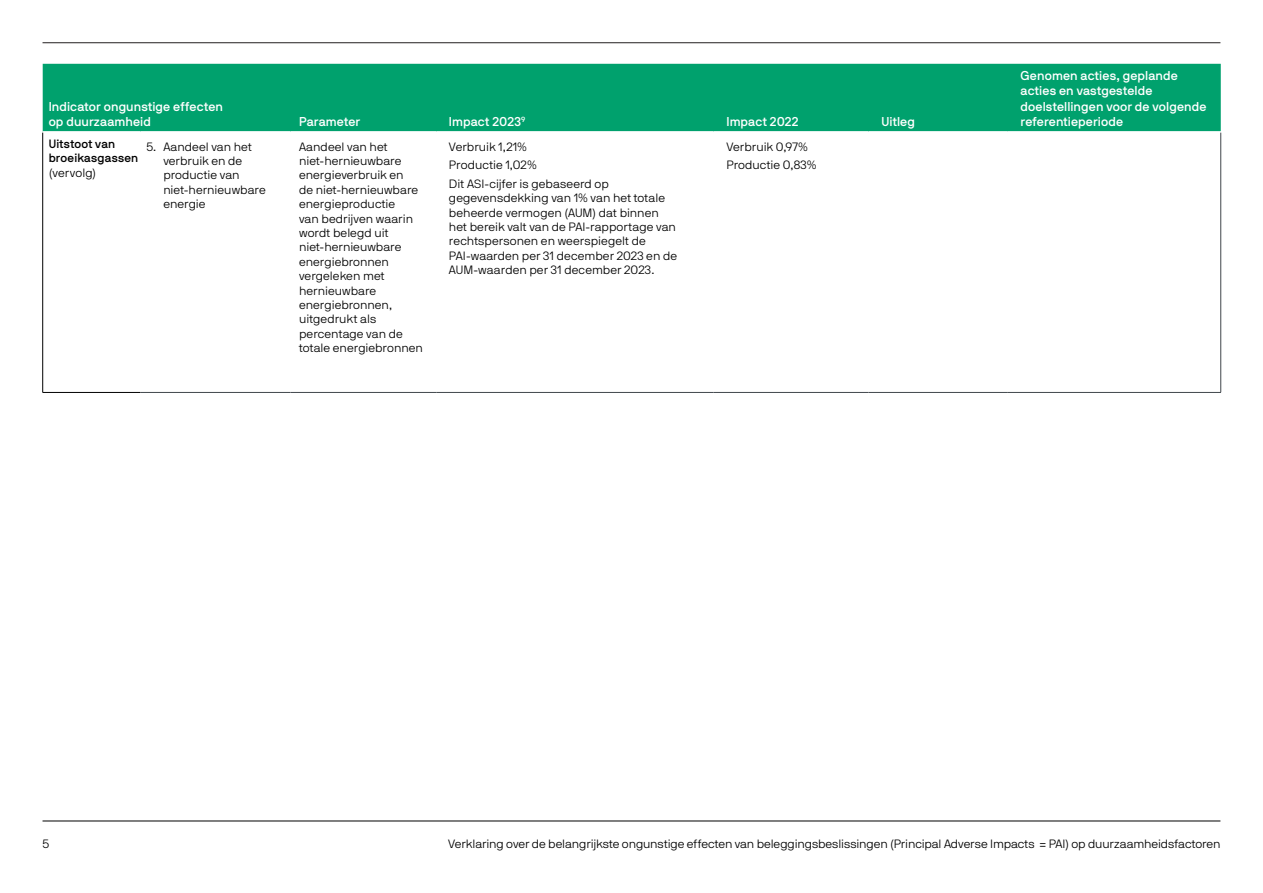
<style>
.page{position:relative;width:1263px;height:893px;background:#fff}
.page>*{position:absolute;margin:0;border:0;box-sizing:border-box;transform-origin:0 0}
.Name_-_8_10{font:12.75px/15.3px "JPMAM Pro Med";letter-spacing:.01em;color:#fff}
.Table_copy_-_8_10{font:12px/14.4px "JPMAM Pro Lig";letter-spacing:.005em;color:#000}
.Table_copy_-_8_10-2{font:12px/14.4px "JPMAM Pro Med";letter-spacing:.02em;color:#000}
.s1{font-family:"JPMAM Pro Lig"}
</style>
<div class="page">
<hr style="left:43px;top:821px;width:1177px;height:1px;background:#000">
<hr style="left:43px;top:42px;width:1177px;height:1px;background:#231f20">
<div style="left:43px;top:64px;width:1178px;height:67px;background:#00a16d"></div>
<hr style="left:1220px;top:133px;width:1px;height:259px;background:#40464b">
<hr style="left:140px;top:392px;width:151px;height:1px;background:#40464b">
<hr style="left:291px;top:392px;width:145px;height:1px;background:#40464b">
<hr style="left:436px;top:392px;width:278px;height:1px;background:#40464b">
<hr style="left:714px;top:392px;width:154px;height:1px;background:#40464b">
<hr style="left:868px;top:392px;width:140px;height:1px;background:#40464b">
<hr style="left:1008px;top:392px;width:213px;height:1px;background:#40464b">
<hr style="left:42px;top:133px;width:1px;height:259px;background:#000">
<hr style="left:43px;top:392px;width:97px;height:1px;background:#000">
<p class="Name_-_8_10" style="left:49px;top:98px;width:176px">Indicator ongunstige effecten op duurzaamheid</p>
<p class="Name_-_8_10" style="left:299px;top:114px;width:63px">Parameter</p>
<p class="Name_-_8_10" style="left:449px;top:114px;width:78px">Impact 2023<sup>9</sup></p>
<p class="Name_-_8_10" style="left:726px;top:114px;width:74px">Impact 2022</p>
<p class="Name_-_8_10" style="left:881px;top:114px;width:35px">Uitleg</p>
<p class="Table_copy_-_8_10-2" style="left:49px;top:137px;width:91px">Uitstoot van broeikasgassen <span class="s1">(vervolg)</span></p>
<p class="Table_copy_-_8_10" style="left:163px;top:139px;width:104px;text-indent:-17px">5. Aandeel van het verbruik en de productie van niet-hernieuwbare energie</p>
<p class="Table_copy_-_8_10" style="left:299px;top:139px;width:125px">Aandeel van het niet-hernieuwbare energieverbruik en<br>de niet-hernieuwbare energieproductie<br>van bedrijven waarin wordt belegd uit niet-hernieuwbare energiebronnen vergeleken met hernieuwbare energiebronnen, uitgedrukt als percentage van de totale energiebronnen</p>
<p class="Table_copy_-_8_10" style="left:449px;top:139px;width:80px">Verbruik 1,21%</p>
<p class="Table_copy_-_8_10" style="left:449px;top:158px;width:89px">Productie 1,02%</p>
<p class="Table_copy_-_8_10" style="left:449px;top:176px;width:230px">Dit ASI-cijfer is gebaseerd op gegevensdekking van 1% van het totale beheerde vermogen (AUM) dat binnen het bereik valt van de PAI-rapportage van rechtspersonen en weerspiegelt de PAI-waarden per 31 december 2023 en de AUM-waarden per 31 december 2023.</p>
<p class="Table_copy_-_8_10" style="left:726px;top:137px;width:92px;line-height:18px">Verbruik 0,97%<br>Productie 0,83%</p>
<p class="Name_-_8_10" style="left:1020px;top:68px;width:187px">Genomen acties, geplande acties en vastgestelde doelstellingen voor de volgende referentieperiode</p>
<p class="Table_copy_-_8_10" style="left:43px;top:837px;width:8px">5</p>
<p class="Table_copy_-_8_10" style="left:448px;top:837px;width:774px">Verklaring over de belangrijkste ongunstige effecten van beleggingsbeslissingen (Principal Adverse Impacts = PAI) op duurzaamheidsfactoren</p>
</div>
